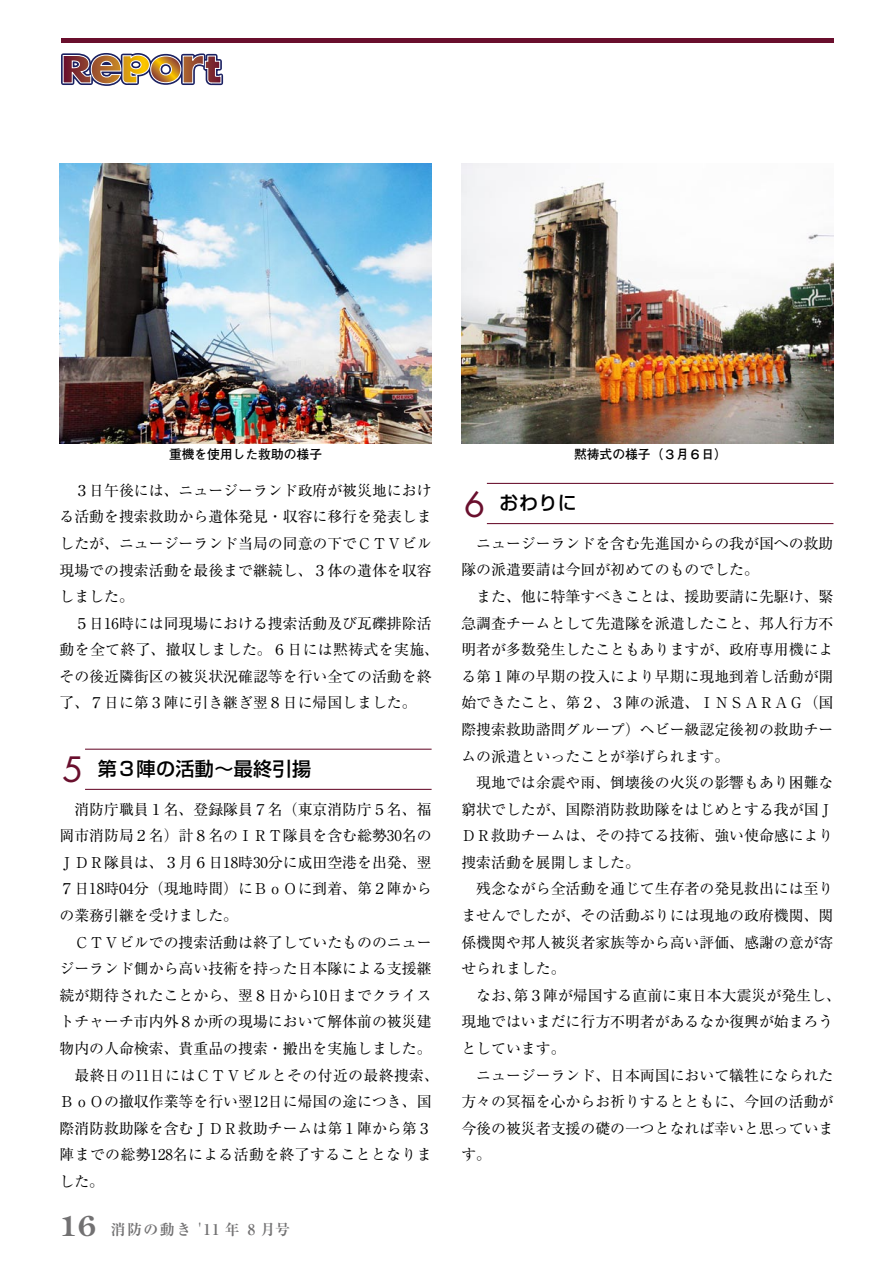
<style>
.page{position:relative;width:893px;height:1263px;background:#fff}
.page>*{position:absolute;margin:0;border:0;box-sizing:border-box;transform-origin:0 0}
.t1{font:34.05px "Futura";color:#690f2d}
.t2{font:500 19.2px "Shin Go Pro";letter-spacing:.015em;color:#000}
.t3{font:14.85px/26.5px "Ryumin Pro";color:#000;text-align:justify}
.t4{font:14.85px "Ryumin Pro";letter-spacing:.025em;color:#000}
.t5{font:700 14.85px "Ryumin Pro";letter-spacing:.1em;color:#727172}
.t6{font:700 12.75px "Futo Go B101 Pro";color:#000}
.s1{font-family:"Century Old Style";font-size:27.6px}
</style>
<div class="page">
<hr style="left:85px;top:749px;width:347px;height:1px;background:#690f2d">
<hr style="left:85px;top:789px;width:347px;height:1px;background:#690f2d">
<hr style="left:487px;top:483px;width:346px;height:1px;background:#690f2d">
<hr style="left:487px;top:523px;width:346px;height:1px;background:#690f2d">
<img style="left:59px;top:164px;width:373px;height:279px">
<img style="left:461px;top:164px;width:373px;height:279px">
<div style="left:61px;top:38px;width:772px;height:5px;background:#690f2d"></div>
<svg style="left:61px;top:53px;width:163px;height:33px"></svg>
<p class="t6" style="left:169px;top:444px;width:155px">重機を使用した救助の様子</p>
<p class="t6" style="left:574px;top:444px;width:155px">黙祷式の様子（３月６日）</p>
<p class="t3" style="left:60px;top:476px;width:374px;text-indent:15px">３日午後には、ニュージーランド政府が被災地における活動を捜索救助から遺体発見・収容に移行を発表しましたが、ニュージーランド当局の同意の下でＣＴＶビル現場での捜索活動を最後まで継続し、３体の遺体を収容しました。</p>
<p class="t3" style="left:60px;top:609px;width:381px;text-align:left;text-indent:15px">５日16時には同現場における捜索活動及び瓦礫排除活動を全て終了、撤収しました。６日には黙祷式を実施、その後近隣街区の被災状況確認等を行い全ての活動を終了、７日に第３陣に引き継ぎ翌８日に帰国しました。</p>
<h1 class="t1" style="left:62px;top:746px;width:22px">5</h1>
<p class="t2" style="left:98px;top:753px;width:215px">第３陣の活動〜最終引揚</p>
<p class="t3" style="left:60px;top:795px;width:374px;text-indent:15px">消防庁職員１名、登録隊員７名（東京消防庁５名、福岡市消防局２名）計８名のＩＲＴ隊員を含む総勢30名のＪＤＲ隊員は、３月６日18時30分に成田空港を出発、翌７日18時04分（現地時間）にＢｏＯに到着、第２陣からの業務引継を受けました。</p>
<p class="t3" style="left:74px;top:928px;width:359px">ＣＴＶビルでの捜索活動は終了していたもののニュー</p>
<p class="t3" style="left:60px;top:954px;width:374px">ジーランド側から高い技術を持った日本隊による支援継</p>
<p class="t3" style="left:60px;top:981px;width:374px">続が期待されたことから、翌８日から10日までクライス</p>
<p class="t3" style="left:60px;top:1007px;width:374px">トチャーチ市内外８か所の現場において解体前の被災建</p>
<p class="t3" style="left:60px;top:1034px;width:374px">物内の人命検索、貴重品の捜索・搬出を実施しました。</p>
<p class="t4" style="left:74px;top:1063px;width:366px">最終日の11日にはＣＴＶビルとその付近の最終捜索、</p>
<p class="t3" style="left:60px;top:1087px;width:374px">ＢｏＯの撤収作業等を行い翌12日に帰国の途につき、国</p>
<p class="t3" style="left:60px;top:1114px;width:374px">際消防救助隊を含むＪＤＲ救助チームは第１陣から第３</p>
<p class="t4" style="left:60px;top:1143px;width:374px">陣までの総勢128名による活動を終了することとなりま</p>
<p class="t3" style="left:60px;top:1167px;width:46px">した。</p>
<p class="t5" style="left:60px;top:1218px;width:232px"><span class="s1">16</span> 消防の動き '11 年 8 月号</p>
<h1 class="t1" style="left:464px;top:481px;width:22px">6</h1>
<p class="t2" style="left:500px;top:487px;width:79px">おわりに</p>
<p class="t3" style="left:461px;top:529px;width:374px;text-indent:15px">ニュージーランドを含む先進国からの我が国への救助隊の派遣要請は今回が初めてのものでした。</p>
<p class="t3" style="left:461px;top:582px;width:374px;text-indent:15px">また、他に特筆すべきことは、援助要請に先駆け、緊急調査チームとして先遣隊を派遣したこと、邦人行方不明者が多数発生したこともありますが、政府専用機による第１陣の早期の投入により早期に現地到着し活動が開始できたこと、第２、３陣の派遣、ＩＮＳＡＲＡＧ（国際捜索救助諮問グループ）ヘビー級認定後初の救助チームの派遣といったことが挙げられます。</p>
<p class="t3" style="left:461px;top:768px;width:374px;text-indent:15px">現地では余震や雨、倒壊後の火災の影響もあり困難な窮状でしたが、国際消防救助隊をはじめとする我が国ＪＤＲ救助チームは、その持てる技術、強い使命感により捜索活動を展開しました。</p>
<p class="t3" style="left:461px;top:875px;width:374px;text-indent:15px">残念ながら全活動を通じて生存者の発見救出には至りませんでしたが、その活動ぶりには現地の政府機関、関係機関や邦人被災者家族等から高い評価、感謝の意が寄せられました。</p>
<p class="t3" style="left:461px;top:981px;width:381px;text-align:left;text-indent:15px">なお、第３陣が帰国する直前に東日本大震災が発生し、現地ではいまだに行方不明者があるなか復興が始まろうとしています。　　</p>
<p class="t3" style="left:461px;top:1061px;width:374px;text-indent:15px">ニュージーランド、日本両国において犠牲になられた方々の冥福を心からお祈りするとともに、今回の活動が今後の被災者支援の礎の一つとなれば幸いと思っています。</p>
</div>
